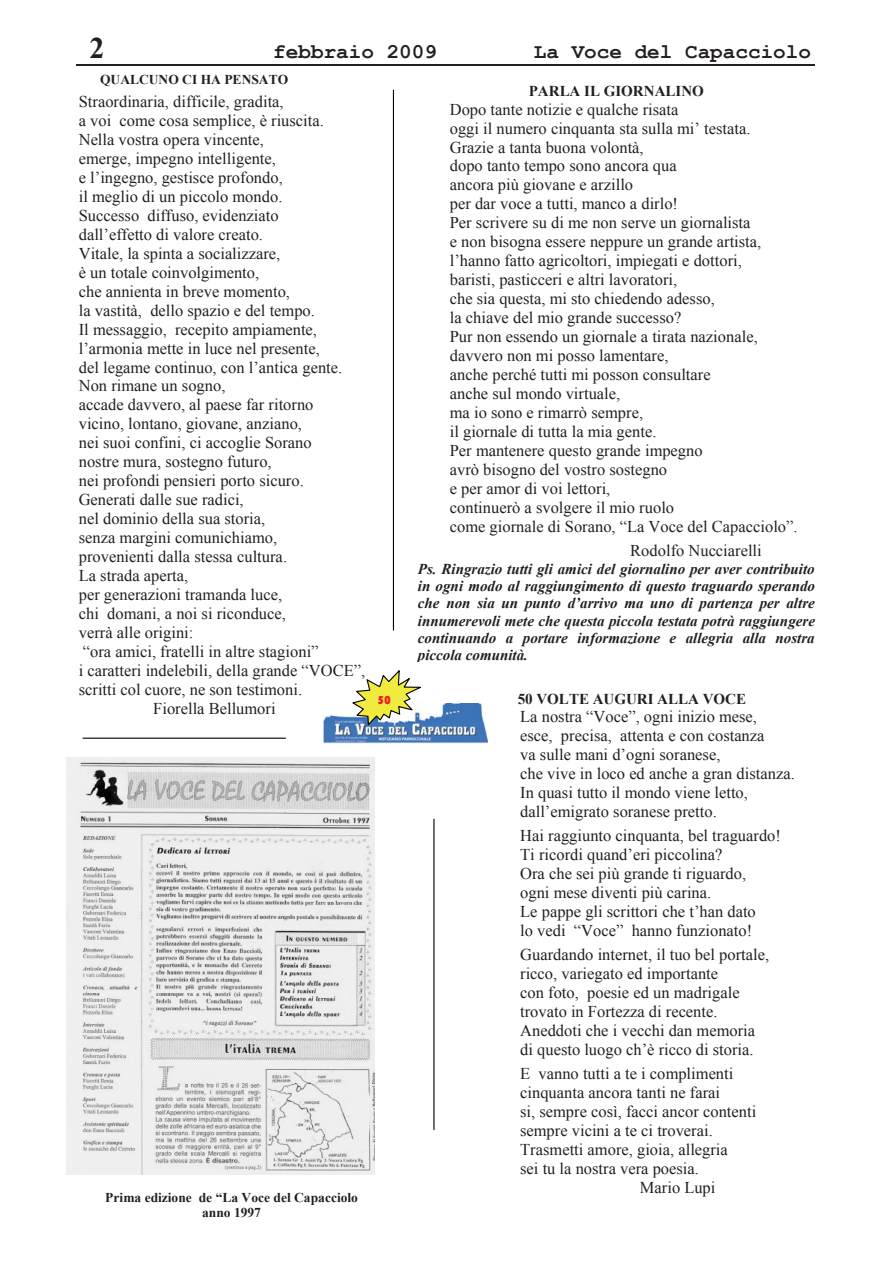
<style>
.page{position:relative;width:893px;height:1263px;background:#fff}
.page>*{position:absolute;margin:0;border:0;box-sizing:border-box;transform-origin:0 0}
.t1{font:700 30px "Times New Roman";color:#231f20}
.t2{font:700 21px "Courier New";color:#231f20}
.t3{font:16.5px/18.9px "Times New Roman";color:#231f20}
.t4{font:italic 700 15px/17.2px "Times New Roman";color:#231f20;text-align:justify}
.t5{font:700 15px "Times New Roman";color:#231f20}
.t6{font:700 13.5px/15.6px "Times New Roman";color:#231f20;text-align:center}
.t7{font:12px "Bauhaus 93";color:#ed2224}
</style>
<div class="page">
<hr style="left:76px;top:65px;width:739px;height:1px;background:#231f20">
<img style="left:323px;top:703px;width:165px;height:41px">
<svg style="left:350px;top:670px;width:75px;height:57px"></svg>
<hr style="left:393px;top:90px;width:1px;height:540px;background:#010202">
<img style="left:67px;top:757px;width:307px;height:418px">
<hr style="left:433px;top:819px;width:1px;height:311px;background:#010202">
<hr style="left:83px;top:738px;width:202px;height:1px;background:#010202">
<h1 class="t1" style="left:89px;top:32px;width:16px">2</h1>
<p class="t2" style="left:273px;top:41px;width:165px">febbraio 2009</p>
<p class="t2" style="left:534px;top:41px;width:279px">La Voce del Capacciolo</p>
<p class="t6" style="left:100px;top:71px;width:190px">QUALCUNO CI HA PENSATO</p>
<p class="t3" style="left:79px;top:92px;width:206px">Straordinaria, difficile, gradita,</p>
<p class="t3" style="left:79px;top:111px;width:247px">a voi come cosa semplice, è riuscita.</p>
<p class="t3" style="left:79px;top:130px;width:187px">Nella vostra opera vincente,</p>
<p class="t3" style="left:79px;top:149px;width:199px">emerge, impegno intelligente,</p>
<p class="t3" style="left:79px;top:168px;width:206px">e l’ingegno, gestisce profondo,</p>
<p class="t3" style="left:79px;top:187px;width:205px">il meglio di un piccolo mondo.</p>
<p class="t3" style="left:79px;top:206px;width:201px">Successo diffuso, evidenziato</p>
<p class="t3" style="left:79px;top:225px;width:186px">dall’effetto di valore creato.</p>
<p class="t3" style="left:79px;top:244px;width:203px">Vitale, la spinta a socializzare,</p>
<p class="t3" style="left:79px;top:263px;width:182px">è un totale coinvolgimento,</p>
<p class="t3" style="left:79px;top:282px;width:213px">che annienta in breve momento,</p>
<p class="t3" style="left:79px;top:301px;width:238px">la vastità, dello spazio e del tempo.</p>
<p class="t3" style="left:79px;top:320px;width:240px">Il messaggio, recepito ampiamente,</p>
<p class="t3" style="left:79px;top:339px;width:243px">l’armonia mette in luce nel presente,</p>
<p class="t3" style="left:79px;top:357px;width:265px">del legame continuo, con l’antica gente.</p>
<p class="t3" style="left:79px;top:376px;width:148px">Non rimane un sogno,</p>
<p class="t3" style="left:79px;top:395px;width:236px">accade davvero, al paese far ritorno</p>
<p class="t3" style="left:79px;top:414px;width:225px">vicino, lontano, giovane, anziano,</p>
<p class="t3" style="left:79px;top:433px;width:234px">nei suoi confini, ci accoglie Sorano</p>
<p class="t3" style="left:79px;top:452px;width:194px">nostre mura, sostegno futuro,</p>
<p class="t3" style="left:79px;top:471px;width:226px">nei profondi pensieri porto sicuro.</p>
<p class="t3" style="left:79px;top:490px;width:166px">Generati dalle sue radici,</p>
<p class="t3" style="left:79px;top:509px;width:188px">nel dominio della sua storia,</p>
<p class="t3" style="left:79px;top:528px;width:200px">senza margini comunichiamo,</p>
<p class="t3" style="left:79px;top:547px;width:210px">provenienti dalla stessa cultura.</p>
<p class="t3" style="left:79px;top:566px;width:111px">La strada aperta,</p>
<p class="t3" style="left:79px;top:585px;width:205px">per generazioni tramanda luce,</p>
<p class="t3" style="left:79px;top:604px;width:209px">chi domani, a noi si riconduce,</p>
<p class="t3" style="left:79px;top:623px;width:116px">verrà alle origini:</p>
<p class="t3" style="left:83px;top:642px;width:237px">“ora amici, fratelli in altre stagioni”</p>
<p class="t3" style="left:79px;top:661px;width:288px">i caratteri indelebili, della grande “VOCE”,</p>
<p class="t3" style="left:79px;top:680px;width:225px">scritti col cuore, ne son testimoni.</p>
<p class="t3" style="left:153px;top:699px;width:124px">Fiorella Bellumori</p>
<p class="t5" style="left:529px;top:83px;width:177px">PARLA IL GIORNALINO</p>
<p class="t3" style="left:450px;top:100px;width:349px">Dopo tante notizie e qualche risata<br>oggi il numero cinquanta sta sulla mi’ testata.<br>Grazie a tanta buona volontà,<br>dopo tanto tempo sono ancora qua<br>ancora più giovane e arzillo<br>per dar voce a tutti, manco a dirlo!<br>Per scrivere su di me non serve un giornalista<br>e non bisogna essere neppure un grande artista, l’hanno fatto agricoltori, impiegati e dottori,<br>baristi, pasticceri e altri lavoratori,<br>che sia questa, mi sto chiedendo adesso,<br>la chiave del mio grande successo?<br>Pur non essendo un giornale a tirata nazionale, davvero non mi posso lamentare,<br>anche perché tutti mi posson consultare<br>anche sul mondo virtuale,<br>ma io sono e rimarrò sempre,<br>il giornale di tutta la mia gente.<br>Per mantenere questo grande impegno<br>avrò bisogno del vostro sostegno<br>e per amor di voi lettori,<br>continuerò a svolgere il mio ruolo<br>come giornale di Sorano, “La Voce del Capacciolo”.</p>
<p class="t3" style="left:630px;top:541px;width:133px">Rodolfo Nucciarelli</p>
<p class="t4" style="left:418px;top:560px;width:399px">Ps. Ringrazio tutti gli amici del giornalino per aver contribuito in ogni modo al raggiungimento di questo traguardo sperando che non sia un punto d’arrivo ma uno di partenza per altre innumerevoli mete che questa piccola testata potrà raggiungere continuando a portare informazione e allegria alla nostra piccola comunità.</p>
<p class="t5" style="left:518px;top:690px;width:230px">50 VOLTE AUGURI ALLA VOCE</p>
<p class="t3" style="left:520px;top:707px;width:276px">La nostra “Voce”, ogni inizio mese,<br>esce, precisa, attenta e con costanza<br>va sulle mani d’ogni soranese,<br>che vive in loco ed anche a gran distanza.<br>In quasi tutto il mondo viene letto, dall’emigrato soranese pretto.</p>
<p class="t3" style="left:520px;top:826px;width:262px">Hai raggiunto cinquanta, bel traguardo!<br>Ti ricordi quand’eri piccolina?<br>Ora che sei più grande ti riguardo,<br>ogni mese diventi più carina.<br>Le pappe gli scrittori che t’han dato<br>lo vedi “Voce” hanno funzionato!</p>
<p class="t3" style="left:520px;top:945px;width:251px">Guardando internet, il tuo bel portale, ricco, variegato ed importante<br>con foto, poesie ed un madrigale trovato in Fortezza di recente.<br>Aneddoti che i vecchi dan memoria di questo luogo ch’è ricco di storia.</p>
<p class="t3" style="left:520px;top:1064px;width:215px">E vanno tutti a te i complimenti</p>
<p class="t3" style="left:520px;top:1083px;width:201px">cinquanta ancora tanti ne farai</p>
<p class="t3" style="left:520px;top:1102px;width:238px">si, sempre così, facci ancor contenti</p>
<p class="t3" style="left:520px;top:1121px;width:194px">sempre vicini a te ci troverai.</p>
<p class="t3" style="left:520px;top:1140px;width:209px">Trasmetti amore, gioia, allegria</p>
<p class="t3" style="left:520px;top:1159px;width:180px">sei tu la nostra vera poesia.</p>
<p class="t3" style="left:640px;top:1178px;width:77px">Mario Lupi</p>
<p class="t7" style="left:377px;top:693px;width:15px">50</p>
<p class="t6" style="left:105px;top:1189px;width:254px">Prima edizione de “La Voce del Capacciolo anno 1997</p>
</div>
